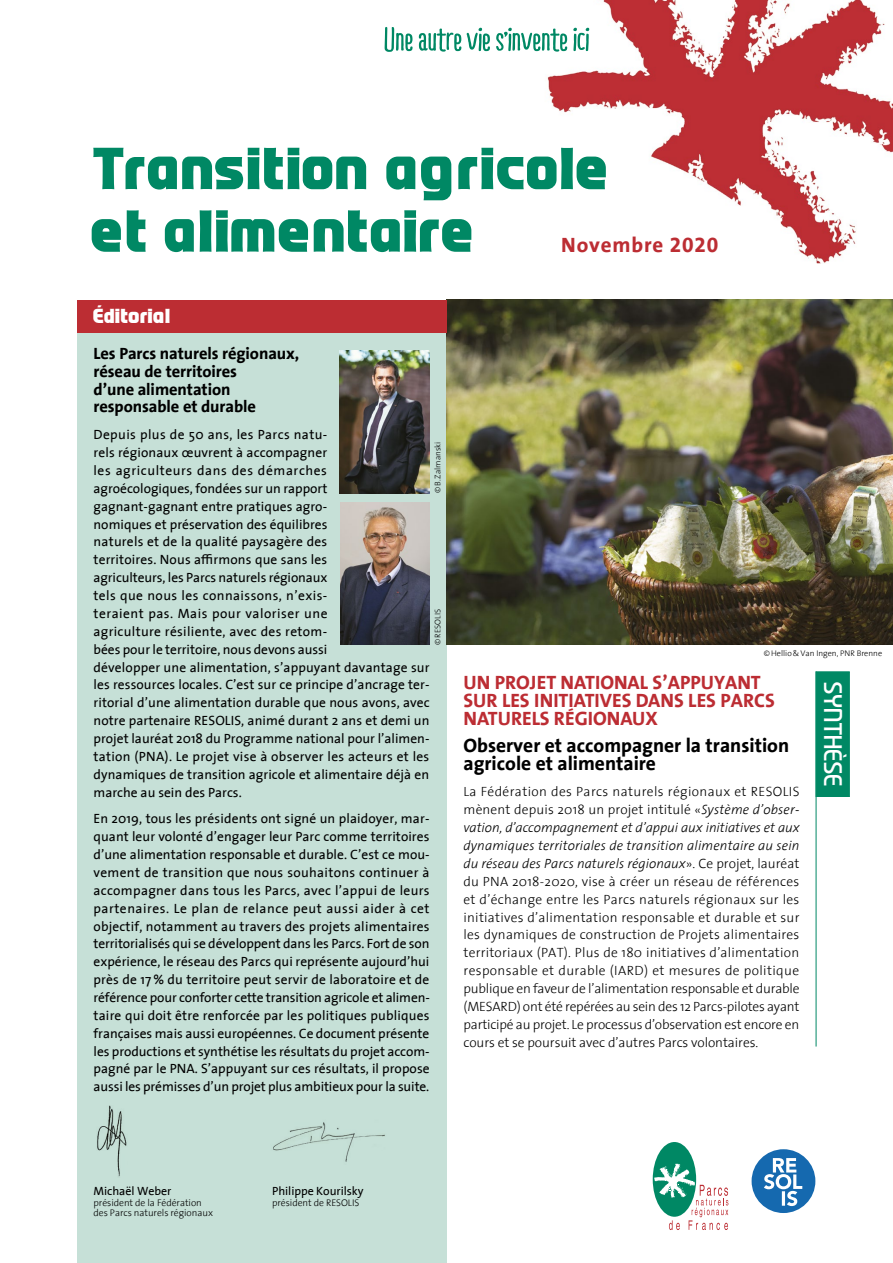
<style>
.page{position:relative;width:893px;height:1263px;background:#fff}
.page>*{position:absolute;margin:0;border:0;box-sizing:border-box;transform-origin:0 0}
.t1{font:900 52.5px/62.6px "Prosper";color:#008864}
.t2{font:500 22.5px "Prosper";letter-spacing:.01em;color:#fff}
.t3{font:700 21px "The Sans Correspondence";letter-spacing:.04em;color:#bc2d33}
.t4{font:700 19.5px/17.9px "The Sans Correspondence";color:#bc2d33}
.t5{font:700 19.5px/17.9px "The Sans Correspondence";color:#000}
.t6{font:900 18px "Prosper";color:#fff}
.t7{font:700 16.5px/17.9px "The Sans Correspondence";letter-spacing:-.005em;color:#000}
.t8{font:13.5px/17.9px "The Sans 5";letter-spacing:.005em;color:#000}
.t9{font:300 13.5px/17.9px "The Sans 3";letter-spacing:-.005em;color:#000;text-align:justify}
.t10{font:12px "The Sans 5";letter-spacing:-.005em;color:#000}
.t11{font:300 9.75px/10.5px "The Sans 3";letter-spacing:-.005em;color:#000}
.t12{font:300 8.25px "The Sans 3";color:#000}
.s1{font-style:italic}
</style>
<div class="page">
<img style="left:547px;top:0;width:346px;height:264px">
<div style="left:816px;top:671px;width:34px;height:126px;background:#008864;border:1px solid #008864"></div>
<div style="left:77px;top:332px;width:369px;height:931px;background:#c6e0d7"></div>
<hr style="left:816px;top:671px;width:1px;height:375px;background:#008864">
<img style="left:446px;top:300px;width:447px;height:345px">
<img style="left:340px;top:350px;width:89px;height:143px">
<img style="left:340px;top:502px;width:89px;height:143px">
<div style="left:77px;top:300px;width:369px;height:32px;background:#bc2d33"></div>
<div style="left:653px;top:1142px;width:43px;height:75px;background:#008864;border-radius:50%"></div>
<svg style="left:654px;top:1163px;width:74px;height:67px"></svg>
<div style="left:752px;top:1149px;width:63px;height:64px;background:#1569af;border-radius:50%"></div>
<svg style="left:764px;top:1158px;width:38px;height:48px"></svg>
<img style="left:97px;top:1106px;width:30px;height:71px">
<img style="left:273px;top:1122px;width:112px;height:40px">
<svg style="left:385px;top:27px;width:204px;height:25px"></svg>
<h1 class="t1" style="left:94px;top:136px;width:520px">Transition agricole et alimentaire</h1>
<h3 class="t3" style="left:561px;top:234px;width:159px">Novembre 2020</h3>
<h3 class="t6" style="left:94px;top:304px;width:79px">Éditorial</h3>
<p class="t7" style="left:94px;top:345px;width:207px">Les Parcs naturels régionaux, réseau de territoires<br>d’une alimentation responsable et durable</p>
<p class="t8" style="left:94px;top:425px;width:338px">Depuis plus de 50 ans, les Parcs natu-<br>rels régionaux œuvrent à accompagner<br>les agriculteurs dans des démarches agroécologiques, fondées sur un rapport gagnant-gagnant entre pratiques agro-<br>nomiques et préservation des équilibres<br>naturels et de la qualité paysagère des<br>territoires. Nous affirmons que sans les<br>agriculteurs, les Parcs naturels régionaux<br>tels que nous les connaissons, n’exis-<br>teraient pas. Mais pour valoriser une<br>agriculture résiliente, avec des retom-<br>bées pour le territoire, nous devons aussi<br>développer une alimentation, s’appuyant davantage sur les ressources locales. C’est sur ce principe d’ancrage ter&shy;ritorial d’une alimentation durable que nous avons, avec notre partenaire RESOLIS, animé durant 2 ans et demi un projet lauréat 2018 du Programme national pour l’alimen&shy;tation (PNA). Le projet vise à observer les acteurs et les dynamiques de transition agricole et alimentaire déjà en marche au sein des Parcs.</p>
<p class="t8" style="left:94px;top:809px;width:338px;text-align:justify">En 2019, tous les présidents ont signé un plaidoyer, mar&shy;quant leur volonté d’engager leur Parc comme territoires d’une alimentation responsable et durable. C’est ce mou&shy;vement de transition que nous souhaitons continuer à accompagner dans tous les Parcs, avec l’appui de leurs partenaires. Le plan de relance peut aussi aider à cet objectif, notamment au travers des projets alimentaires territorialisés qui se développent dans les Parcs. Fort de son expérience, le réseau des Parcs qui représente aujourd’hui près de 17% du territoire peut servir de laboratoire et de référence pour conforter cette transition agricole et alimen&shy;taire qui doit être renforcée par les politiques publiques françaises mais aussi européennes. Ce document présente les productions et synthétise les résultats du projet accom&shy;pagné par le PNA. S’appuyant sur ces résultats, il propose aussi les prémisses d’un projet plus ambitieux pour la suite.</p>
<p class="t12" style="left:431px;top:493px;width:53px;rotate:-90deg">©B.Zalmanski</p>
<p class="t12" style="left:431px;top:645px;width:37px;rotate:-90deg">©RESOLIS</p>
<p class="t12" style="left:764px;top:646px;width:120px">©Hellio&amp;Van Ingen, PNR Brenne</p>
<h3 class="t4" style="left:463px;top:674px;width:313px">UN PROJET NATIONAL S’APPUYANT<br>SUR LES INITIATIVES DANS LES PARCS<br>NATURELS RÉGIONAUX</h3>
<h3 class="t5" style="left:463px;top:737px;width:327px">Observer et accompagner la transition agricole et alimentaire</h3>
<p class="t9" style="left:463px;top:782px;width:338px">La Fédération des Parcs naturels régionaux et RESOLIS mènent depuis 2018 un projet intitulé «<span class="s1">Système d’obser&shy;vation, d’accompagnement et d’appui aux initiatives et aux dynamiques territoriales de transition alimentaire au sein du réseau des Parcs naturels régionaux</span>». Ce projet, lauréat du PNA 2018-2020, vise à créer un réseau de références et d’échange entre les Parcs naturels régionaux sur les initiatives d’alimentation responsable et durable et sur les dynamiques de construction de Projets alimentaires territoriaux (PAT). Plus de 180 initiatives d’alimentation responsable et durable (IARD) et mesures de politique publique en faveur de l’alimentation responsable et durable (MESARD) ont été repérées au sein des 12 Parcs-pilotes ayant participé au projet. Le processus d’observation est encore en cours et se poursuit avec d’autres Parcs volontaires.</p>
<h2 class="t2" style="left:847px;top:681px;width:107px;rotate:90deg">SYNTHÈSE</h2>
<p class="t10" style="left:94px;top:1181px;width:79px">Michaël Weber</p>
<p class="t11" style="left:94px;top:1196px;width:121px">président de la Fédération des Parcs naturels régionaux</p>
<p class="t10" style="left:272px;top:1181px;width:93px">Philippe Kourilsky</p>
<p class="t11" style="left:272px;top:1196px;width:89px">président de RESOLIS</p>
</div>
